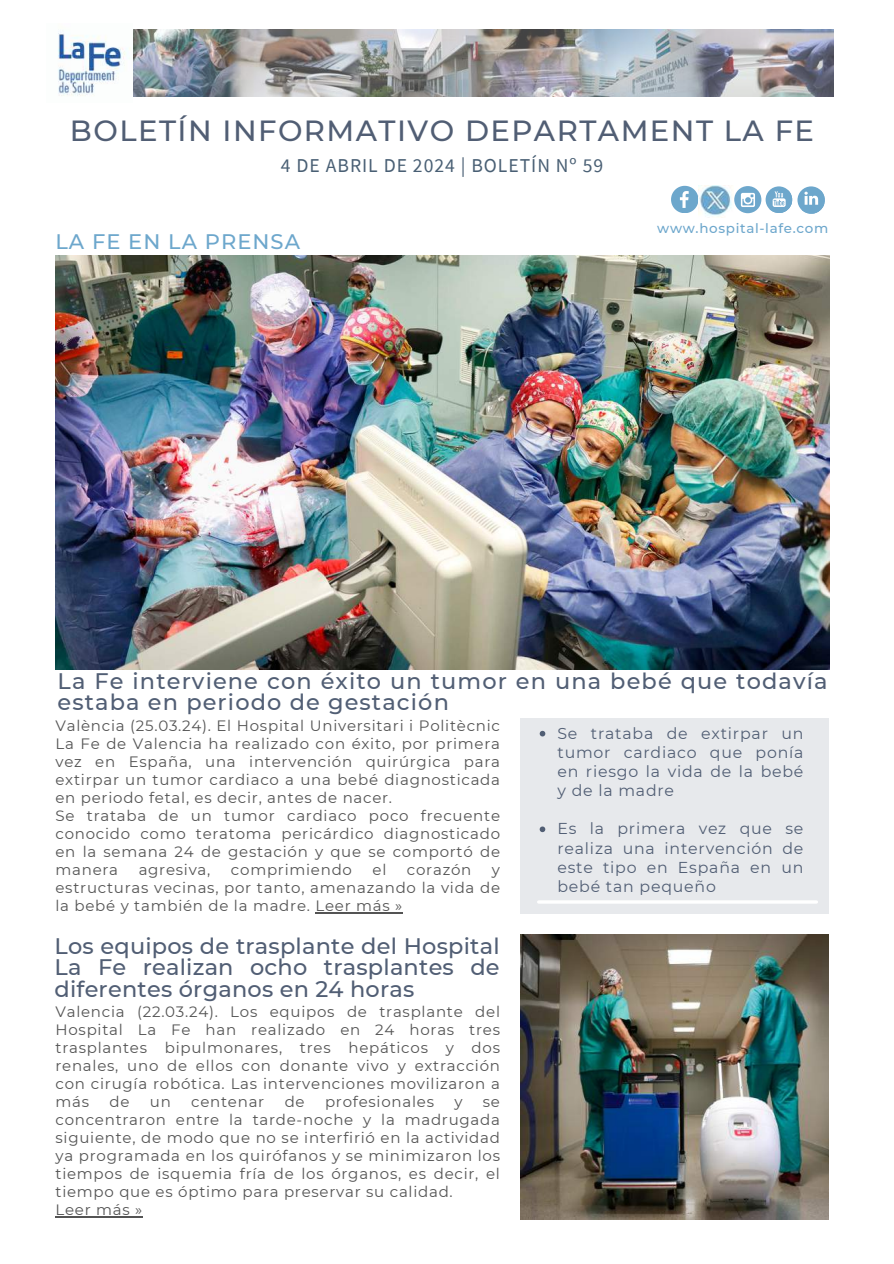
<style>
.page{position:relative;width:894px;height:1264px;background:#fff}
.page>*{position:absolute;margin:0;border:0;box-sizing:border-box;transform-origin:0 0}
.t1{font:500 29.1px "Montserrat";letter-spacing:.05em;color:#515e74}
.t2{font:500 22.5px/21.3px "Montserrat";letter-spacing:.05em;color:#515e74;text-align:justify}
.t3{font:500 21px "Montserrat";letter-spacing:.05em;color:#6da7cc}
.t4{font:19.65px "Source Sans Pro";letter-spacing:.05em;color:#495f74}
.t5{font:15.75px/19px "Montserrat";letter-spacing:.05em;color:#515e74;text-align:justify}
.t6{font:15px/18px "Montserrat";letter-spacing:.05em;color:#545454;text-align:justify}
.t7{font:500 13.5px "Montserrat";letter-spacing:.05em;color:#6da7cc}
</style>
<div class="page">
<img style="left:133px;top:29px;width:699px;height:68px">
<svg style="left:671px;top:186px;width:26px;height:27px"></svg>
<svg style="left:765px;top:186px;width:27px;height:27px"></svg>
<svg style="left:769px;top:190px;width:24px;height:23px"></svg>
<div style="left:734px;top:186px;width:27px;height:27px;background:#6da7cc;border-radius:50%"></div>
<svg style="left:740px;top:193px;width:14px;height:14px"></svg>
<img style="left:58px;top:31px;width:73px;height:65px">
<svg style="left:797px;top:186px;width:27px;height:28px"></svg>
<svg style="left:801px;top:190px;width:24px;height:24px"></svg>
<img style="left:698px;top:186px;width:34px;height:30px">
<div style="left:520px;top:717px;width:308px;height:196px;background:#e7e9ec"></div>
<hr style="left:538px;top:900px;width:278px;height:3px;background:#fff">
<img style="left:55px;top:255px;width:773px;height:414px">
<img style="left:520px;top:934px;width:308px;height:285px">
<svg style="left:539px;top:730px;width:6px;height:6px"></svg>
<svg style="left:539px;top:826px;width:6px;height:6px"></svg>
<hr style="left:55px;top:1216px;width:88px;height:1px;background:#545454">
<hr style="left:315px;top:912px;width:88px;height:1px;background:#545454">
<h1 class="t1" style="left:70px;top:113px;width:745px">BOLETÍN INFORMATIVO DEPARTAMENT LA FE</h1>
<h3 class="t4" style="left:281px;top:153px;width:323px">4 DE ABRIL DE 2024 | BOLETÍN Nº 59</h3>
<h3 class="t3" style="left:55px;top:228px;width:246px">LA FE EN LA PRENSA</h3>
<p class="t7" style="left:657px;top:219px;width:172px">www.hospital-lafe.com</p>
<h2 class="t2" style="left:58px;top:670px;width:771px">La Fe interviene con éxito un tumor en una bebé que todavía estaba en periodo de gestación</h2>
<p class="t6" style="left:55px;top:716px;width:446px;text-align:left">València (25.03.24). El Hospital Universitari i Politècnic La Fe de Valencia ha realizado con éxito, por primera vez en España, una intervención quirúrgica para extirpar un tumor cardiaco a una bebé diagnosticada en periodo fetal, es decir, antes de nacer.<br>Se trataba de un tumor cardiaco poco frecuente conocido como teratoma pericárdico diagnosticado en la semana 24 de gestación y que se comportó de manera</p>
<p class="t6" style="left:139px;top:860px;width:73px">agresiva,</p>
<p class="t6" style="left:231px;top:860px;width:122px">comprimiendo</p>
<p class="t6" style="left:372px;top:860px;width:15px">el</p>
<p class="t6" style="left:407px;top:860px;width:66px">corazón</p>
<p class="t6" style="left:55px;top:860px;width:446px;text-indent:436px">y estructuras vecinas, por tanto, amenazando la vida de la bebé y también de la madre. Leer más »</p>
<h2 class="t2" style="left:54px;top:935px;width:446px">Los equipos de trasplante del Hospital La Fe realizan ocho trasplantes de diferentes órganos en 24 horas</h2>
<p class="t6" style="left:55px;top:1002px;width:446px">Valencia (22.03.24). Los equipos de trasplante del Hospital La Fe han realizado en 24 horas tres trasplantes bipulmonares, tres hepáticos y dos renales, uno de ellos con donante vivo y extracción con cirugía robótica. Las intervenciones movilizaron a más</p>
<p class="t6" style="left:109px;top:1092px;width:21px">de</p>
<p class="t6" style="left:150px;top:1092px;width:22px">un</p>
<p class="t6" style="left:191px;top:1092px;width:75px">centenar</p>
<p class="t6" style="left:284px;top:1092px;width:21px">de</p>
<p class="t6" style="left:325px;top:1092px;width:110px">profesionales</p>
<p class="t6" style="left:454px;top:1092px;width:10px">y</p>
<p class="t6" style="left:55px;top:1092px;width:446px;text-align:left;text-indent:427px">se concentraron entre la tarde-noche y la madrugada siguiente, de modo que no se interfirió en la actividad ya programada en los quirófanos y se minimizaron los tiempos de isquemia fría de los órganos, es decir, el tiempo que es óptimo para preservar su calidad.<br>Leer más »</p>
<p class="t5" style="left:557px;top:723px;width:247px">Se trataba de extirpar un tumor cardiaco que ponía en riesgo la vida de la bebé y de la madre</p>
<p class="t5" style="left:557px;top:819px;width:247px">Es la primera vez que se realiza una intervención de este tipo en España en un bebé tan pequeño</p>
</div>
